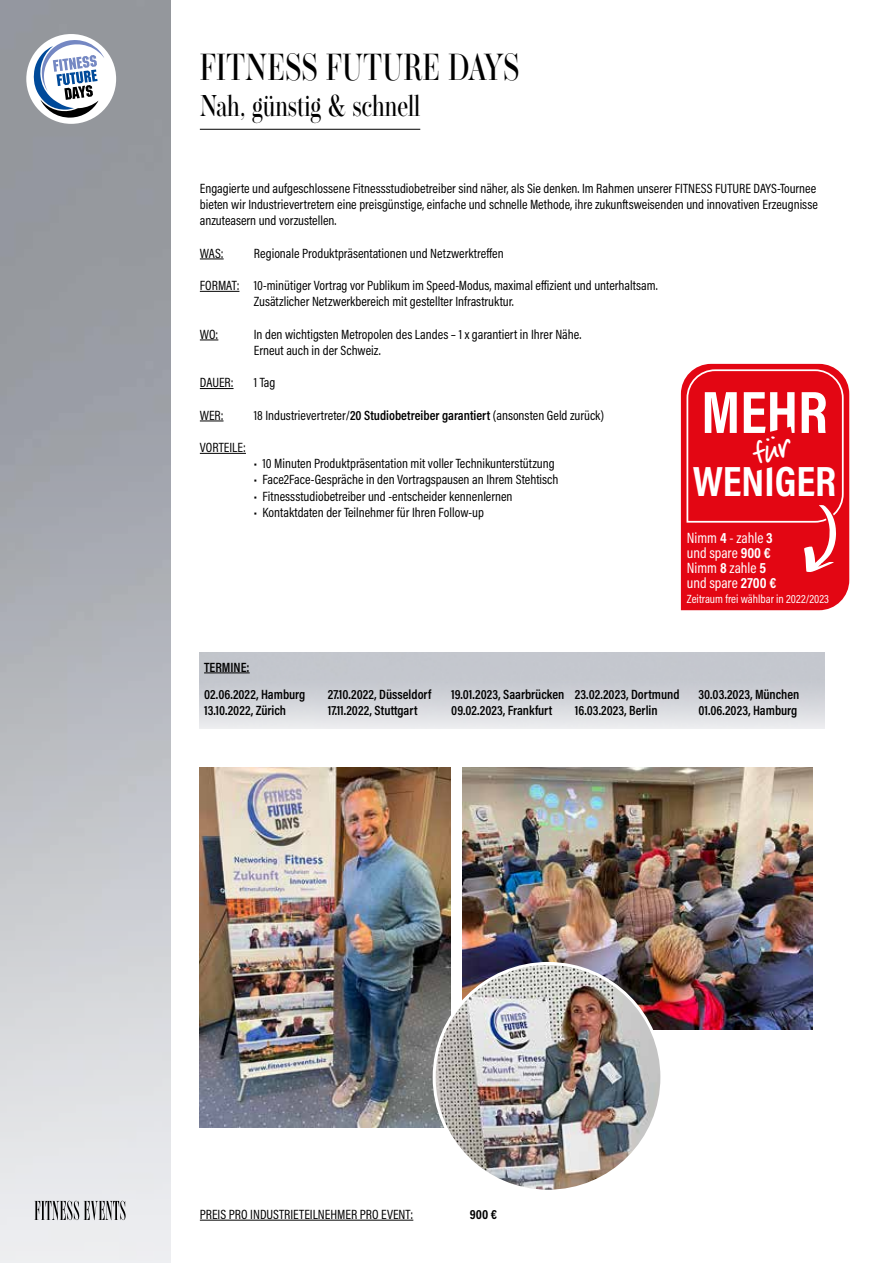
<style>
.page{position:relative;width:893px;height:1263px;background:#fff}
.page>*{position:absolute;margin:0;border:0;box-sizing:border-box;transform-origin:0 0}
.t1{font:700 60.3px "Acumin Pro Cond";color:#fff}
.t2{font:700 42.75px "Acumin Pro Cond";color:#fff}
.t3{font:500 37.5px "Operetta 18";color:#000;scale:.75 1}
.t4{font:500 30px "Operetta 18";color:#000;scale:.75 1}
.t5{font:15px/15px "Acumin Pro Cond";color:#fff}
.t6{font:13.5px/16.2px "Acumin Pro Cond";color:#000}
.t7{font:600 13.5px/16.2px "Acumin Pro Cond";color:#000}
.t8{font:700 13.5px "Acumin Pro Cond";color:#000}
.t9{font:12px "Acumin Pro Cond";color:#fff}
.s1{font-weight:600}
.s2{font-weight:700}
</style>
<div class="page">
<hr style="left:200px;top:129px;width:220px;height:1px;background:#000">
<svg style="left:200px;top:259px;width:24px;height:1px"></svg>
<hr style="left:200px;top:291px;width:39px;height:1px;background:#000">
<svg style="left:200px;top:340px;width:18px;height:1px"></svg>
<hr style="left:200px;top:388px;width:34px;height:1px;background:#000">
<svg style="left:200px;top:421px;width:24px;height:1px"></svg>
<hr style="left:200px;top:453px;width:46px;height:1px;background:#000">
<hr style="left:200px;top:1220px;width:213px;height:1px;background:#000">
<svg style="left:33px;top:40px;width:71px;height:78px"></svg>
<hr style="left:204px;top:672px;width:46px;height:1px;background:#000">
<svg style="left:34px;top:1201px;width:92px;height:19px;background:#a2a3a5"></svg>
<img style="left:463px;top:767px;width:349px;height:262px">
<img style="left:200px;top:767px;width:250px;height:361px">
<img style="left:434px;top:963px;width:228px;height:228px;border-radius:114px">
<svg style="left:681px;top:364px;width:168px;height:246px;background:#e4131f"></svg>
<h3 class="t3" style="left:200px;top:45px;width:428px">FITNESS FUTURE DAYS</h3>
<h3 class="t4" style="left:200px;top:88px;width:295px">Nah, günstig &amp; schnell</h3>
<p class="t6" style="left:200px;top:180px;width:619px;text-align:justify">Engagierte und aufgeschlossene Fitnessstudiobetreiber sind näher, als Sie denken. Im Rahmen unserer FITNESS FUTURE DAYS-Tournee bieten wir Industrievertretern eine preisgünstige, einfache und schnelle Methode, ihre zukunftsweisenden und innovativen Erzeugnisse anzuteasern und vorzustellen.</p>
<p class="t6" style="left:200px;top:245px;width:25px">WAS:</p>
<p class="t6" style="left:254px;top:245px;width:251px">Regionale Produktpräsentationen und Netzwerktreffen</p>
<p class="t6" style="left:254px;top:277px;width:405px;text-indent:-54px">FORMAT: 10-minütiger Vortrag vor Publikum im Speed-Modus, maximal effizient und unterhaltsam.<br>Zusätzlicher Netzwerkbereich mit gestellter Infrastruktur.</p>
<p class="t6" style="left:200px;top:326px;width:20px">WO:</p>
<p class="t6" style="left:254px;top:326px;width:329px">In den wichtigsten Metropolen des Landes – 1 x garantiert in Ihrer Nähe.<br>Erneut auch in der Schweiz.</p>
<p class="t6" style="left:200px;top:374px;width:35px">DAUER:</p>
<p class="t6" style="left:254px;top:374px;width:23px">1 Tag</p>
<p class="t6" style="left:200px;top:407px;width:25px">WER:</p>
<p class="t6" style="left:254px;top:407px;width:352px">18 Industrievertreter/<span class="s1">20 Studiobetreiber garantiert</span> (ansonsten Geld zurück)</p>
<p class="t6" style="left:200px;top:439px;width:48px">VORTEILE:</p>
<p class="t6" style="left:254px;top:455px;width:302px">• 10 Minuten Produktpräsentation mit voller Technikunterstützung</p>
<p class="t6" style="left:254px;top:471px;width:306px">• Face2Face-Gespräche in den Vortragspausen an Ihrem Stehtisch</p>
<p class="t6" style="left:254px;top:488px;width:260px">• Fitnessstudiobetreiber und -entscheider kennenlernen</p>
<p class="t6" style="left:254px;top:504px;width:232px">• Kontaktdaten der Teilnehmer für Ihren Follow-up</p>
<h1 class="t1" style="left:701px;top:372px;width:128px">MEHR</h1>
<h2 class="t2" style="left:693px;top:453px;width:145px">WENIGER</h2>
<p class="t7" style="left:204px;top:658px;width:47px">TERMINE:</p>
<p class="t5" style="left:687px;top:530px;width:91px">Nimm <span class="s2">4</span> - zahle <span class="s2">3 </span>und spare <span class="s2">900 €<br></span>Nimm <span class="s2">8</span> zahle <span class="s2">5 </span>und spare <span class="s2">2700 €</span></p>
<p class="t9" style="left:687px;top:591px;width:144px">Zeitraum frei wählbar in 2022/2023</p>
<p class="t7" style="left:204px;top:686px;width:103px">02.06.2022, Hamburg<br>13.10.2022, Zürich</p>
<p class="t7" style="left:328px;top:686px;width:105px">27.10.2022, Düsseldorf<br>17.11.2022, Stuttgart</p>
<p class="t7" style="left:451px;top:686px;width:115px">19.01.2023, Saarbrücken<br>09.02.2023, Frankfurt</p>
<p class="t7" style="left:575px;top:686px;width:106px">23.02.2023, Dortmund<br>16.03.2023, Berlin</p>
<p class="t7" style="left:698px;top:686px;width:103px">30.03.2023, München<br>01.06.2023, Hamburg</p>
<p class="t6" style="left:200px;top:1206px;width:215px">PREIS PRO INDUSTRIETEILNEHMER PRO EVENT:</p>
<p class="t8" style="left:470px;top:1205px;width:29px">900 €</p>
</div>
